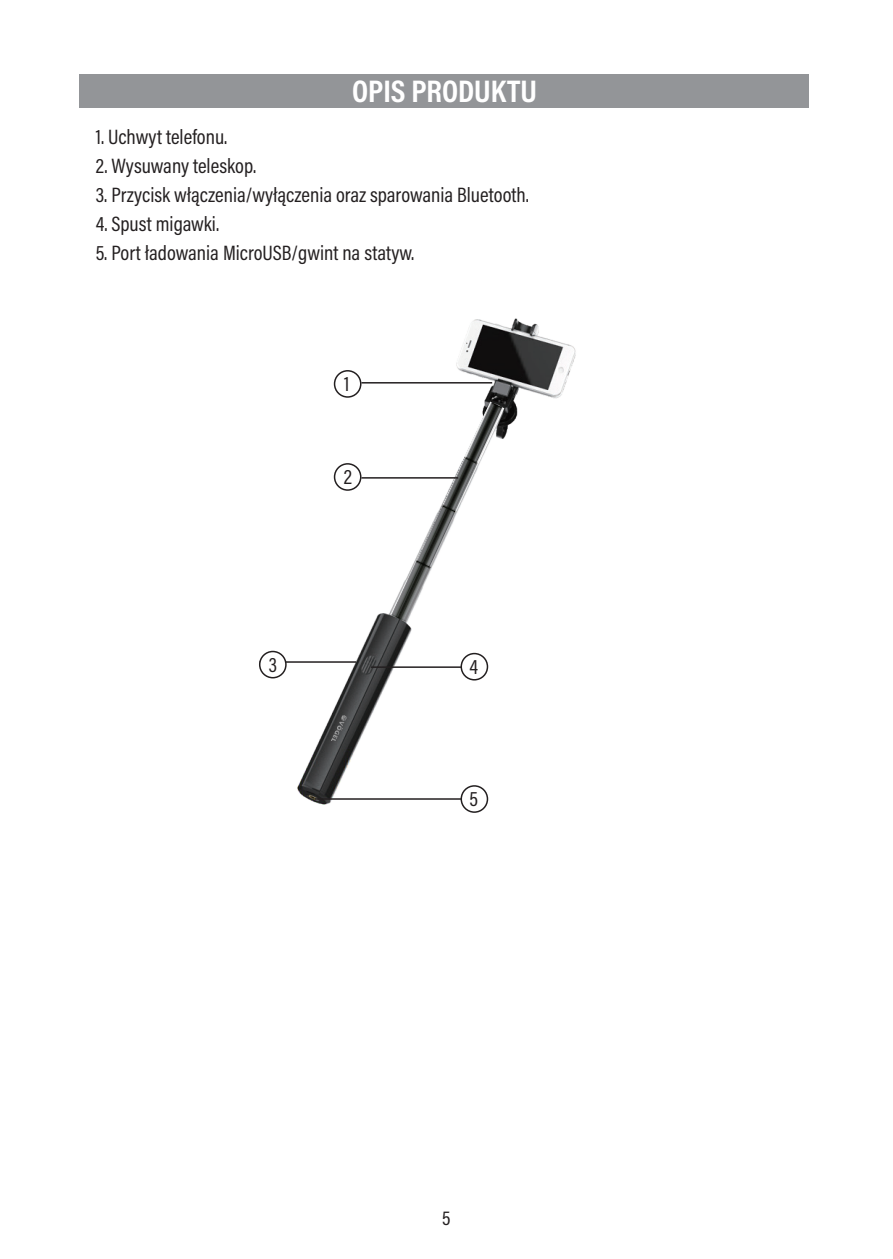
<style>
.page{position:relative;width:893px;height:1259px;background:#fff}
.page>*{position:absolute;margin:0;border:0;box-sizing:border-box;transform-origin:0 0}
.t1{font:700 31.5px "Acumin Pro Cond";color:#fff}
.t2{font:21px "Acumin Pro Cond";color:#231f20}
.t3{font:20.4px "Acumin Pro Cond";color:#231f20}
</style>
<div class="page">
<div style="left:80px;top:74px;width:729px;height:34px;background:#939598"></div>
<img style="left:262px;top:318px;width:314px;height:495px">
<img style="left:391px;top:401px;width:113px;height:221px">
<svg style="left:511px;top:572px;width:4px;height:7px"></svg>
<hr style="left:361px;top:382px;width:131px;height:1px;background:#231f20">
<hr style="left:361px;top:477px;width:97px;height:1px;background:#231f20">
<hr style="left:259px;top:661px;width:97px;height:2px;background:#231f20">
<hr style="left:371px;top:666px;width:92px;height:2px;background:#231f20">
<hr style="left:315px;top:798px;width:146px;height:1px;background:#231f20">
<div style="left:335px;top:371px;width:26px;height:26px;background:#fff;border-radius:50%"></div>
<div style="left:334px;top:370px;width:27px;height:28px;border:2px solid #231f20;border-radius:50%"></div>
<div style="left:335px;top:464px;width:26px;height:26px;background:#fff;border-radius:50%"></div>
<div style="left:334px;top:463px;width:27px;height:28px;border:2px solid #231f20;border-radius:50%"></div>
<div style="left:260px;top:651px;width:26px;height:26px;background:#fff;border-radius:50%"></div>
<div style="left:259px;top:651px;width:28px;height:27px;border:2px solid #231f20;border-radius:50%"></div>
<div style="left:461px;top:653px;width:26px;height:27px;background:#fff;border-radius:50%"></div>
<div style="left:460px;top:653px;width:28px;height:27px;border:2px solid #231f20;border-radius:50%"></div>
<div style="left:461px;top:786px;width:26px;height:26px;background:#fff;border-radius:50%"></div>
<div style="left:460px;top:785px;width:28px;height:28px;border:2px solid #231f20;border-radius:50%"></div>
<svg style="left:331px;top:715px;width:16px;height:26px"></svg>
<h1 class="t1" style="left:352px;top:70px;width:186px">OPIS PRODUKTU</h1>
<p class="t2" style="left:96px;top:123px;width:133px">1. Uchwyt telefonu.</p>
<p class="t2" style="left:96px;top:152px;width:162px">2. Wysuwany teleskop.</p>
<p class="t2" style="left:96px;top:181px;width:435px">3. Przycisk włączenia/wyłączenia oraz sparowania Bluetooth.</p>
<p class="t2" style="left:96px;top:210px;width:125px">4. Spust migawki.</p>
<p class="t2" style="left:96px;top:240px;width:320px">5. Port ładowania MicroUSB/gwint na statyw.</p>
<p class="t2" style="left:344px;top:370px;width:7px">1</p>
<p class="t2" style="left:344px;top:463px;width:10px">2</p>
<p class="t2" style="left:269px;top:651px;width:10px">3</p>
<p class="t2" style="left:469px;top:653px;width:10px">4</p>
<p class="t2" style="left:470px;top:785px;width:10px">5</p>
<p class="t3" style="left:442px;top:1204px;width:10px">5</p>
</div>
